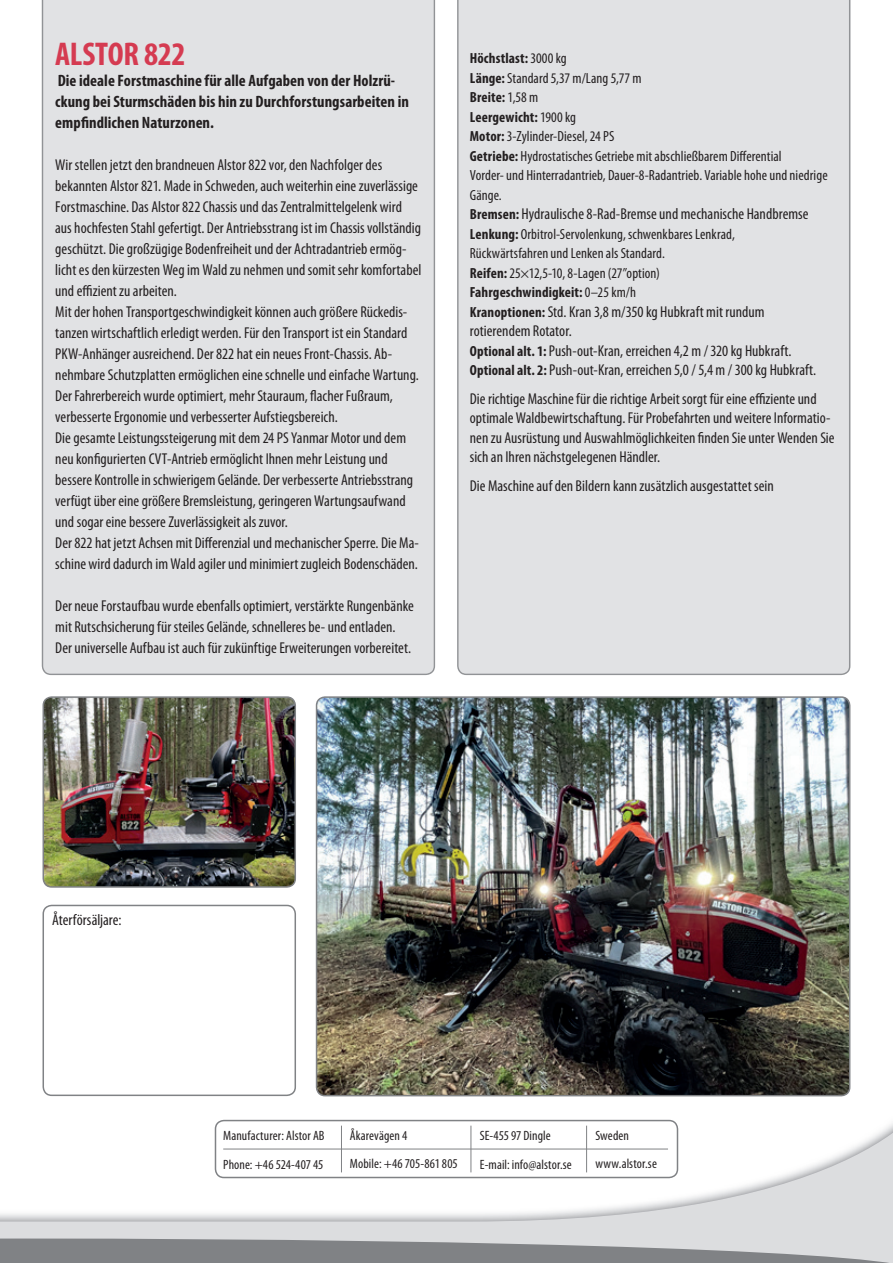
<style>
.page{position:relative;width:893px;height:1263px;background:#fff}
.page>*{position:absolute;margin:0;border:0;box-sizing:border-box;transform-origin:0 0}
.t1{font:700 condensed 33px "Myriad Pro";letter-spacing:-.01em;color:#d53b51}
.t2{font:700 condensed 16.5px/21px "Myriad Pro";letter-spacing:.005em;color:#231f20}
.t3{font:condensed 15.75px/21px "Myriad Pro";color:#231f20}
.t4{font:condensed 14.7px/19.5px "Myriad Pro";letter-spacing:.005em;color:#231f20}
.t5{font:condensed 13.5px/28.8px "Myriad Pro";letter-spacing:.005em;color:#231f20}
.s1{font-weight:700}
.s2{font-weight:700;font-size:14.7px}
</style>
<div class="page">
<div style="left:42px;top:0;width:393px;height:675px;background:#e1e2e4"></div>
<div style="left:457px;top:0;width:393px;height:675px;background:#e1e2e4"></div>
<svg style="left:0;top:1094px;width:893px;height:144px"></svg>
<svg style="left:0;top:1238px;width:893px;height:25px;background:#989a9d"></svg>
<img style="left:43px;top:697px;width:252px;height:190px">
<div style="left:43px;top:696px;width:253px;height:192px;border:2px solid #808285;border-radius:9px"></div>
<div style="left:43px;top:905px;width:253px;height:191px;border:2px solid #808285;border-radius:9px"></div>
<img style="left:317px;top:697px;width:533px;height:399px">
<div style="left:316px;top:696px;width:534px;height:400px;border:2px solid #808285;border-radius:9px"></div>
<div style="left:215px;top:1120px;width:462px;height:57px;background:#fff;border-radius:9px"></div>
<div style="left:215px;top:1120px;width:463px;height:58px;border:2px solid #808285;border-radius:9px"></div>
<hr style="left:223px;top:1148px;width:445px;height:1px;background:#808285">
<hr style="left:341px;top:1126px;width:1px;height:46px;background:#808285">
<hr style="left:470px;top:1126px;width:1px;height:46px;background:#808285">
<hr style="left:586px;top:1126px;width:1px;height:46px;background:#808285">
<h1 class="t1" style="left:55px;top:35px;width:132px">ALSTOR 822</h1>
<p class="t2" style="left:55px;top:70px;width:355px">Die ideale Forstmaschine für alle Aufgaben von der Holzrü&shy;ckung bei Sturmschäden bis hin zu Durchforstungsarbeiten in empfindlichen Naturzonen.</p>
<p class="t3" style="left:55px;top:154px;width:368px">Wir stellen jetzt den brandneuen Alstor 822 vor, den Nachfolger des bekannten Alstor 821. Made in Schweden, auch weiterhin eine zuverlässige Forstmaschine. Das Alstor 822 Chassis und das Zentralmittelgelenk wird aus hochfesten Stahl gefertigt. Der Antriebsstrang ist im Chassis vollständig geschützt. Die großzügige Bodenfreiheit und der Achtradantrieb ermög&shy;licht es den kürzesten Weg im Wald zu nehmen und somit sehr komfortabel und effizient zu arbeiten.<br>Mit der hohen Transportgeschwindigkeit können auch größere Rückedis&shy;tanzen wirtschaftlich erledigt werden. Für den Transport ist ein Standard PKW-Anhänger ausreichend. Der 822 hat ein neues Front-Chassis. Ab&shy;nehmbare Schutzplatten ermöglichen eine schnelle und einfache Wartung.<br>Der Fahrerbereich wurde optimiert, mehr Stauraum, flacher Fußraum, verbesserte Ergonomie und verbesserter Aufstiegsbereich.<br>Die gesamte Leistungssteigerung mit dem 24 PS Yanmar Motor und dem neu konfigurierten CVT-Antrieb ermöglicht Ihnen mehr Leistung und bessere Kontrolle in schwierigem Gelände. Der verbesserte Antriebsstrang verfügt über eine größere Bremsleistung, geringeren Wartungsaufwand und sogar eine bessere Zuverlässigkeit als zuvor.<br>Der 822 hat jetzt Achsen mit Differenzial und mechanischer Sperre. Die Ma&shy;schine wird dadurch im Wald agiler und minimiert zugleich Bodenschäden.</p>
<p class="t3" style="left:55px;top:595px;width:360px">Der neue Forstaufbau wurde ebenfalls optimiert, verstärkte Rungenbänke mit Rutschsicherung für steiles Gelände, schnelleres be- und entladen.<br>Der universelle Aufbau ist auch für zukünftige Erweiterungen vorbereitet.</p>
<p class="t4" style="left:470px;top:49px;width:359px"><span class="s1">Höchstlast:</span> 3000 kg<br><span class="s1">Länge:</span> Standard 5,37 m/Lang 5,77 m<br><span class="s1">Breite:</span> 1,58 m<br><span class="s1">Leergewicht:</span> 1900 kg<br><span class="s1">Motor:</span> 3-Zylinder-Diesel, 24 PS<br><span class="s1">Getriebe:</span> Hydrostatisches Getriebe mit abschließbarem Differential<br>Vorder- und Hinterradantrieb, Dauer-8-Radantrieb. Variable hohe und niedrige Gänge.</p>
<p class="t3" style="left:470px;top:204px;width:340px"><span class="s2">Bremsen:</span> Hydraulische 8-Rad-Bremse und mechanische Handbremse</p>
<p class="t4" style="left:470px;top:224px;width:266px"><span class="s1">Lenkung:</span> Orbitrol-Servolenkung, schwenkbares Lenkrad, Rückwärtsfahren und Lenken als Standard.<br><span class="s1">Reifen:</span> 25×12,5-10, 8-Lagen (27”option)<br><span class="s1">Fahrgeschwindigkeit:</span> 0–25 km/h</p>
<p class="t3" style="left:470px;top:302px;width:348px;line-height:19.5px"><span class="s2">Kranoptionen:</span> Std. Kran 3,8 m/350 kg Hubkraft mit rundum rotierendem Rotator.<br><span class="s2">Optional alt. 1:</span> Push-out-Kran, erreichen 4,2 m / 320 kg Hubkraft.<br><span class="s2">Optional alt. 2:</span> Push-out-Kran, erreichen 5,0 / 5,4 m / 300 kg Hubkraft.</p>
<p class="t3" style="left:470px;top:389px;width:366px;line-height:19.5px">Die richtige Maschine für die richtige Arbeit sorgt für eine effiziente und optimale Waldbewirtschaftung. Für Probefahrten und weitere Informatio&shy;nen zu Ausrüstung und Auswahlmöglichkeiten finden Sie unter Wenden Sie sich an Ihren nächstgelegenen Händler.</p>
<p class="t3" style="left:470px;top:475px;width:305px">Die Maschine auf den Bildern kann zusätzlich ausgestattet sein</p>
<p class="t3" style="left:52px;top:910px;width:71px">Återförsäljare:</p>
<p class="t5" style="left:223px;top:1121px;width:103px">Manufacturer: Alstor AB<br>Phone: +46 524-407 45</p>
<p class="t5" style="left:350px;top:1122px;width:109px;line-height:27.9px">Åkarevägen 4<br>Mobile: +46 705-861 805</p>
<p class="t5" style="left:480px;top:1121px;width:93px">SE-455 97 Dingle<br>E-mail: info@alstor.se</p>
<p class="t5" style="left:595px;top:1122px;width:63px;line-height:27.9px">Sweden www.alstor.se</p>
</div>
